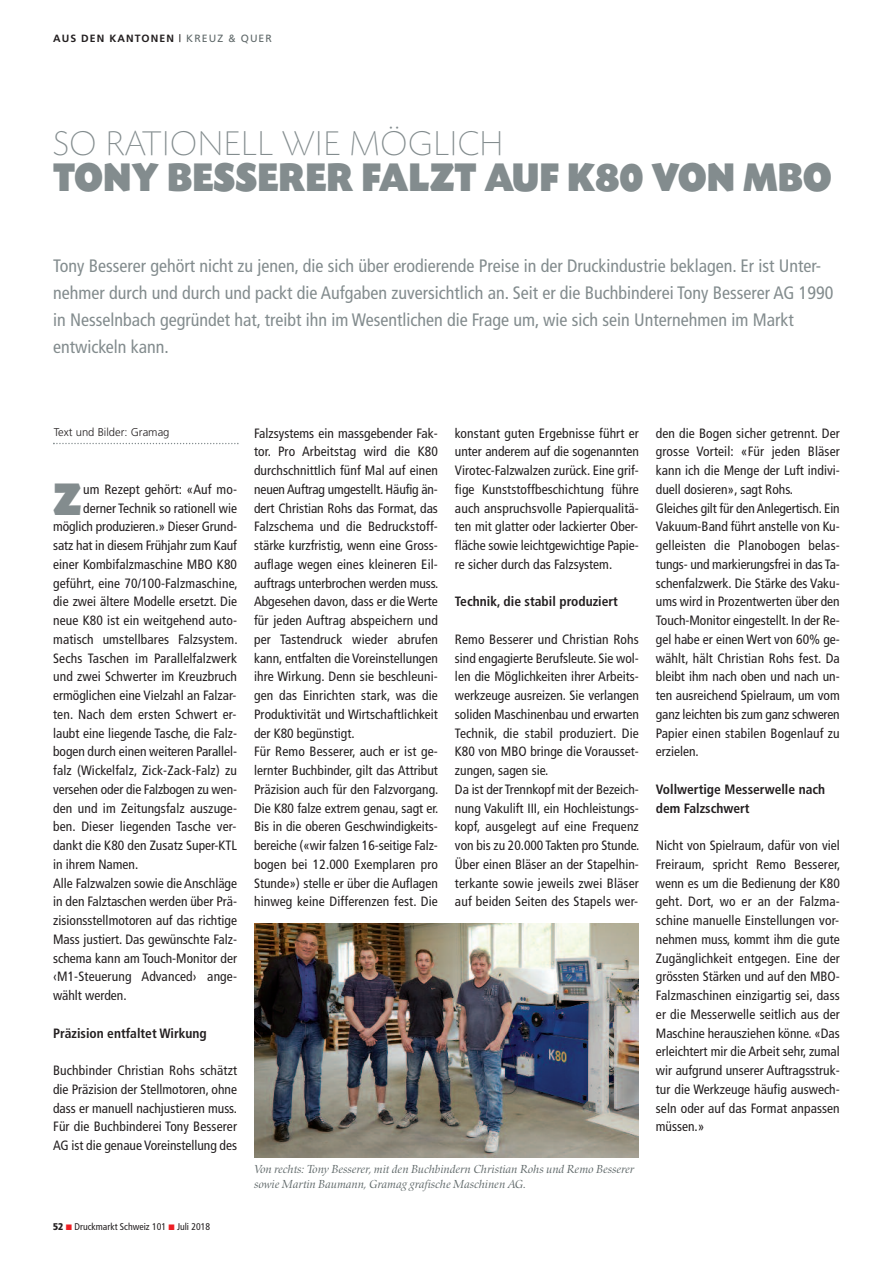
<style>
.page{position:relative;width:893px;height:1263px;background:#fff}
.page>*{position:absolute;margin:0;border:0;box-sizing:border-box;transform-origin:0 0}
.t1{font:48px "Today SB Ultra";color:#838c8e;scale:.9 1}
.t2{font:42px "Today SB Ultra";color:#838c8e;scale:.9 1}
.t3{font:300 expanded 36px "Today SB";color:#838c8e}
.t4{font:condensed 18px/27px "Frutiger LT Std";color:#838c8e}
.t5{font:condensed 13.5px/18.8px "Frutiger LT Std";color:#231f20;text-align:justify}
.t6{font:700 condensed 13.5px/18.8px "Frutiger LT Std";color:#231f20}
.t7{font:italic 12px/15px "Zapf Renais SB";color:#60696a}
.t8{font:300 11.25px "Frutiger LT Std";color:#231f20}
.t9{font:700 10.5px "Frutiger";letter-spacing:.1em;color:#231f20}
.t10{font:condensed 9.75px "Frutiger";color:#231f20}
.s1{font-weight:400}
.s2{font-weight:400;color:#60696a}
.s3{font-weight:900}
</style>
<div class="page">
<svg style="left:53px;top:443px;width:186px;height:1px"></svg>
<img style="left:254px;top:923px;width:385px;height:234px">
<p class="t9" style="left:53px;top:34px;width:220px">AUS DEN KANTONEN <span class="s1">|</span> <span class="s2">KREUZ &amp; QUER</span></p>
<h3 class="t3" style="left:53px;top:122px;width:452px">SO RATIONELL WIE MÖGLICH</h3>
<h2 class="t2" style="left:53px;top:152px;width:867px">TONY BESSERER FALZT AUF K80 VON MBO</h2>
<p class="t4" style="left:53px;top:254px;width:782px">Tony Besserer gehört nicht zu jenen, die sich über erodierende Preise in der Druckindustrie beklagen. Er ist Unter&shy;nehmer durch und durch und packt die Aufgaben zuversichtlich an. Seit er die Buchbinderei Tony Besserer AG 1990 in Nesselnbach gegründet hat, treibt ihn im Wesentlichen die Frage um, wie sich sein Unternehmen im Markt entwickeln kann.</p>
<p class="t8" style="left:54px;top:427px;width:117px">Text und Bilder: Gramag</p>
<p class="t5" style="left:83px;top:481px;width:155px">um Rezept gehört: «Auf mo-</p>
<p class="t5" style="left:83px;top:500px;width:155px">derner Technik so rationell wie</p>
<p class="t5" style="left:53px;top:518px;width:185px">möglich produzieren.» Dieser Grund-</p>
<p class="t5" style="left:53px;top:537px;width:185px">satz hat in diesem Frühjahr zum Kauf</p>
<p class="t5" style="left:53px;top:556px;width:185px">einer Kombifalzmaschine MBO K80</p>
<p class="t5" style="left:53px;top:575px;width:186px">geführt, eine 70/100-Falzmaschine,</p>
<p class="t5" style="left:53px;top:593px;width:185px">die zwei ältere Modelle ersetzt. Die</p>
<p class="t5" style="left:53px;top:612px;width:185px">neue K80 ist ein weitgehend auto-</p>
<p class="t5" style="left:53px;top:631px;width:186px">matisch umstellbares Falzsystem.</p>
<p class="t5" style="left:53px;top:650px;width:185px">Sechs Taschen im Parallelfalzwerk</p>
<p class="t5" style="left:53px;top:668px;width:185px">und zwei Schwerter im Kreuzbruch</p>
<p class="t5" style="left:53px;top:687px;width:185px">ermöglichen eine Vielzahl an Falzar-</p>
<p class="t5" style="left:53px;top:706px;width:185px">ten. Nach dem ersten Schwert er-</p>
<p class="t5" style="left:53px;top:725px;width:185px">laubt eine liegende Tasche, die Falz-</p>
<p class="t5" style="left:53px;top:743px;width:185px">bogen durch einen weiteren Parallel-</p>
<p class="t5" style="left:53px;top:762px;width:185px">falz (Wickelfalz, Zick-Zack-Falz) zu</p>
<p class="t5" style="left:53px;top:781px;width:185px">versehen oder die Falzbogen zu wen-</p>
<p class="t5" style="left:53px;top:800px;width:185px">den und im Zeitungsfalz auszuge-</p>
<p class="t5" style="left:53px;top:818px;width:185px">ben. Dieser liegenden Tasche ver-</p>
<p class="t5" style="left:53px;top:837px;width:185px">dankt die K80 den Zusatz Super-KTL</p>
<p class="t5" style="left:53px;top:856px;width:87px">in ihrem Namen.</p>
<p class="t5" style="left:53px;top:875px;width:185px">Alle Falzwalzen sowie die Anschläge</p>
<p class="t5" style="left:53px;top:893px;width:185px">in den Falztaschen werden über Prä-</p>
<p class="t5" style="left:53px;top:912px;width:185px">zisionsstellmotoren auf das richtige</p>
<p class="t5" style="left:53px;top:931px;width:185px">Mass justiert. Das gewünschte Falz-</p>
<p class="t5" style="left:53px;top:950px;width:185px">schema kann am Touch-Monitor der</p>
<p class="t5" style="left:53px;top:968px;width:185px">‹M1-Steuerung Advanced› ange-</p>
<p class="t5" style="left:53px;top:987px;width:75px">wählt werden.</p>
<p class="t6" style="left:53px;top:1025px;width:155px">Präzision entfaltet Wirkung</p>
<p class="t5" style="left:53px;top:1062px;width:185px">Buchbinder Christian Rohs schätzt die Präzision der Stellmotoren, ohne dass er manuell nachjustieren muss.<br>Für die Buchbinderei Tony Besserer AG ist die genaue Voreinstellung des</p>
<h1 class="t1" style="left:53px;top:471px;width:33px">Z</h1>
<p class="t10" style="left:53px;top:1222px;width:159px"><span class="s3">52</span> Druckmarkt Schweiz 101 Juli 2018</p>
<p class="t5" style="left:254px;top:424px;width:186px;text-align:left">Falzsystems ein massgebender Fak&shy;tor. Pro Arbeitstag wird die K80 durchschnittlich fünf Mal auf einen neuenAuftrag umgestellt. Häufig än&shy;dert Christian Rohs das Format, das Falzschema und die Bedruckstoff&shy;stärke kurzfristig, wenn eine Gross&shy;auflage wegen eines kleineren Eil&shy;auftrags unterbrochen werden muss.<br>Abgesehen davon, dass er die Werte für jeden Auftrag abspeichern und per Tastendruck wieder abrufen kann, entfalten die Voreinstellungen ihre Wirkung. Denn sie beschleuni&shy;gen das Einrichten stark, was die Produktivität und Wirtschaftlichkeit der K80 begünstigt.<br>Für Remo Besserer, auch er ist ge&shy;lernter Buchbinder, gilt das Attribut Präzision auch für den Falzvorgang.<br>Die K80 falze extrem genau, sagt er.<br>Bis in die oberen Geschwindigkeits&shy;bereiche («wir falzen 16-seitige Falz&shy;bogen bei 12.000 Exemplaren pro Stunde») stelle er über die Auflagen hinweg keine Differenzen fest. Die</p>
<p class="t5" style="left:455px;top:424px;width:185px">konstant guten Ergebnisse führt er unter anderem auf die sogenannten Virotec-Falzwalzen zurück. Eine grif&shy;fige Kunststoffbeschichtung führe auch anspruchsvolle Papierqualitä&shy;ten mit glatter oder lackierter Ober&shy;fläche sowie leichtgewichtige Papie&shy;re sicher durch das Falzsystem.</p>
<p class="t6" style="left:455px;top:593px;width:165px">Technik, die stabil produziert</p>
<p class="t5" style="left:455px;top:631px;width:186px;text-align:left">Remo Besserer und Christian Rohs sind engagierte Berufsleute. Sie wol&shy;len die Möglichkeiten ihrer Arbeits&shy;werkzeuge ausreizen. Sie verlangen soliden Maschinenbau und erwarten Technik, die stabil produziert. Die K80 von MBO bringe die Vorausset&shy;zungen, sagen sie.<br>Da ist der Trennkopf mit der Bezeich&shy;nung Vakulift III, ein Hochleistungs&shy;kopf, ausgelegt auf eine Frequenz von bis zu 20.000 Takten pro Stunde.<br>Über einen Bläser an der Stapelhin&shy;terkante sowie jeweils zwei Bläser auf beiden Seiten des Stapels wer-</p>
<p class="t7" style="left:254px;top:1161px;width:382px">Von rechts: Tony Besserer, mit den Buchbindern Christian Rohs und Remo Besserer sowie Martin Baumann, Gramag grafische Maschinen AG.</p>
<p class="t5" style="left:656px;top:424px;width:185px;text-align:left">den die Bogen sicher getrennt. Der grosse Vorteil: «Für jeden Bläser kann ich die Menge der Luft indivi&shy;duell dosieren», sagt Rohs.<br>Gleiches gilt für denAnlegertisch. Ein Vakuum-Band führt anstelle von Ku&shy;gelleisten die Planobogen belas&shy;tungs- und markierungsfrei in das Ta&shy;schenfalzwerk. Die Stärke des Vaku&shy;ums wird in Prozentwerten über den Touch-Monitor eingestellt. In der Re&shy;gel habe er einen Wert von 60% ge&shy;wählt, hält Christian Rohs fest. Da bleibt ihm nach oben und nach un&shy;ten ausreichend Spielraum, um vom ganz leichten bis zum ganz schweren Papier einen stabilen Bogenlauf zu erzielen.</p>
<p class="t6" style="left:656px;top:781px;width:171px">Vollwertige Messerwelle nach dem Falzschwert</p>
<p class="t5" style="left:656px;top:837px;width:186px">Nicht von Spielraum, dafür von viel Freiraum, spricht Remo Besserer, wenn es um die Bedienung der K80 geht. Dort, wo er an der Falzma&shy;schine manuelle Einstellungen vor&shy;nehmen muss, kommt ihm die gute Zugänglichkeit entgegen. Eine der grössten Stärken und auf den MBO-Falzmaschinen einzigartig sei, dass er die Messerwelle seitlich aus der Maschine herausziehen könne. «Das erleichtert mir die Arbeit sehr, zumal wir aufgrund unserer Auftragsstruk&shy;tur die Werkzeuge häufig auswech&shy;seln oder auf das Format anpassen müssen.»</p>
</div>
